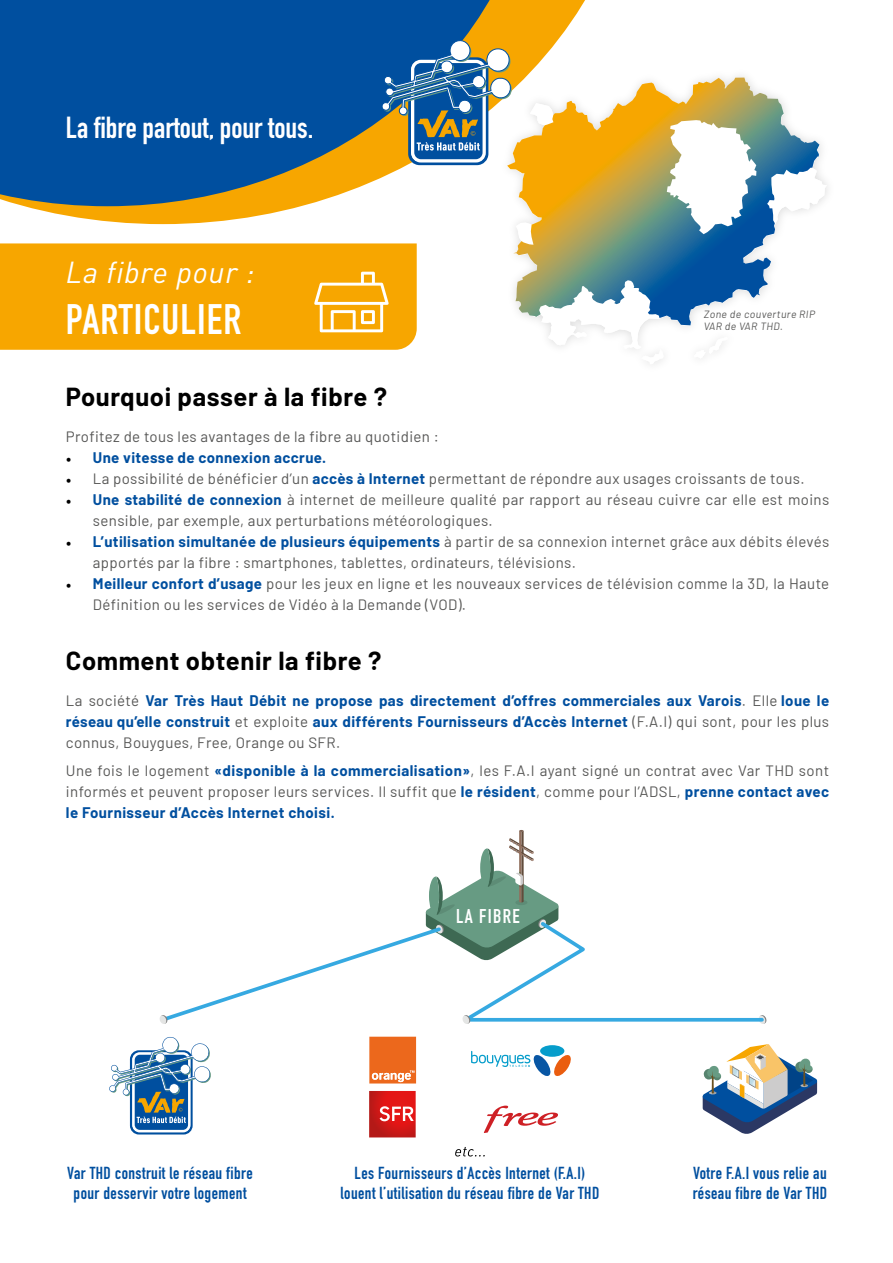
<style>
.page{position:relative;width:893px;height:1263px;background:#fff}
.page>*{position:absolute;margin:0;border:0;box-sizing:border-box;transform-origin:0 0}
.t1{font:700 42px "DIN Condensed";letter-spacing:.025em;color:#fff}
.t2{font:700 30px "DIN Condensed";color:#fff}
.t3{font:italic 30px "DIN Pro";letter-spacing:.025em;color:#fff}
.titre_texte{font:700 25.5px "Barlow";letter-spacing:.025em;color:#000}
.image-schema{font:700 19.65px "DIN Condensed";letter-spacing:.07em;color:#fff}
.image-schema-2{font:700 17.1px/20.5px "DIN Condensed";letter-spacing:.025em;color:#004f9f;text-align:center}
.t4{font:15px/21px "Barlow";letter-spacing:.025em;color:#575756}
.t5{font:700 15px/21px "Barlow";letter-spacing:.025em;color:#004f9f;text-align:justify}
.t6{font:italic 10.5px "Barlow";letter-spacing:.04em;color:#575756}
.s1{font-family:"Minion Pro";font-weight:400;color:#000}
.s2{font-family:"Minion Pro";color:#000}
.s3{font-weight:700;color:#004f9f}
.s4{font-weight:400;color:#575756}
</style>
<div class="page">
<svg style="left:24px;top:0;width:561px;height:224px"></svg>
<img style="left:493px;top:64px;width:335px;height:286px">
<svg style="left:641px;top:349px;width:23px;height:15px"></svg>
<svg style="left:694px;top:349px;width:34px;height:8px"></svg>
<svg style="left:507px;top:78px;width:320px;height:271px"></svg>
<svg style="left:507px;top:78px;width:312px;height:247px"></svg>
<svg style="left:0;top:0;width:536px;height:206px;background:#356993"></svg>
<div style="left:408px;top:57px;width:80px;height:108px;border:3px solid #004f9f;border-radius:10px"></div>
<div style="left:413px;top:61px;width:71px;height:100px;background:#004f9f;border-radius:8px"></div>
<div style="left:411px;top:60px;width:75px;height:102px;border:3px solid #fff;border-radius:8px"></div>
<svg style="left:380px;top:39px;width:133px;height:112px"></svg>
<svg style="left:455px;top:1147px;width:30px;height:9px"></svg>
<div style="left:540px;top:1045px;width:24px;height:12px;background:#069dcb;border-radius:50%"></div>
<svg style="left:471px;top:1051px;width:100px;height:25px"></svg>
<svg style="left:369px;top:1037px;width:47px;height:46px;background:#ed7631"></svg>
<svg style="left:369px;top:1091px;width:47px;height:46px;background:#d73130"></svg>
<svg style="left:484px;top:1105px;width:74px;height:28px"></svg>
<svg style="left:109px;top:1037px;width:102px;height:97px"></svg>
<svg style="left:160px;top:830px;width:607px;height:194px"></svg>
<svg style="left:702px;top:1044px;width:116px;height:90px"></svg>
<div style="left:0;top:243px;width:417px;height:107px;background:#f7a600"></div>
<p class="t2" style="left:66px;top:107px;width:249px">La fibre partout, pour tous.</p>
<p class="t3" style="left:66px;top:249px;width:190px">La fibre pour :</p>
<p class="t1" style="left:66px;top:291px;width:177px">PARTICULIER</p>
<p class="titre_texte" style="left:66px;top:378px;width:323px">Pourquoi passer à la fibre ?</p>
<p class="t6" style="left:704px;top:306px;width:113px">Zone de couverture RIP</p>
<p class="t6" style="left:704px;top:319px;width:81px">VAR de VAR THD.</p>
<p class="t4" style="left:66px;top:425px;width:374px">Profitez de tous les avantages de la fibre au quotidien :</p>
<p class="t5" style="left:66px;top:446px;width:262px"><span class="s1">•</span> Une vitesse de connexion accrue.</p>
<p class="t4" style="left:66px;top:467px;width:740px"><span class="s2">•</span> La possibilité de bénéficier d’un <span class="s3">accès à Internet</span> permettant de répondre aux usages croissants de tous.</p>
<p class="t4" style="left:93px;top:488px;width:738px;text-indent:-27px"><span class="s2">•</span> <span class="s3">Une stabilité de connexion</span> à internet de meilleure qualité par rapport au réseau cuivre car elle est moins sensible, par exemple, aux perturbations météorologiques.</p>
<p class="t4" style="left:93px;top:530px;width:738px;text-indent:-27px"><span class="s2">•</span> <span class="s3">L’utilisation simultanée de plusieurs équipements</span> à partir de sa connexion internet grâce aux débits élevés apportés par la fibre : smartphones, tablettes, ordinateurs, télévisions.</p>
<p class="t4" style="left:93px;top:572px;width:738px;text-indent:-27px"><span class="s2">•</span> <span class="s3">Meilleur confort d’usage</span> pour les jeux en ligne et les nouveaux services de télévision comme la 3D, la Haute<br>Définition ou les services de Vidéo à la Demande (VOD).</p>
<p class="titre_texte" style="left:66px;top:642px;width:317px">Comment obtenir la fibre ?</p>
<p class="t5" style="left:66px;top:689px;width:765px"><span class="s4">La société</span> Var Très Haut Débit ne propose pas directement d’offres commerciales aux Varois<span class="s4">. Elle</span> loue le réseau qu’elle construit <span class="s4">et exploite</span> aux différents Fournisseurs d’Accès Internet <span class="s4">(F.A.I) qui sont, pour les plus connus, Bouygues, Free, Orange ou SFR.</span></p>
<p class="t4" style="left:66px;top:759px;width:765px;text-align:justify">Une fois le logement <span class="s3">«disponible à la commercialisation»</span>, les F.A.I ayant signé un contrat avec Var THD sont informés et peuvent proposer leurs services. Il suffit que <span class="s3">le résident</span>, comme pour l’ADSL, <span class="s3">prenne contact avec le Fournisseur d’Accès Internet choisi.</span></p>
<p class="image-schema" style="left:456px;top:903px;width:65px">LA FIBRE</p>
<p class="image-schema-2" style="left:67px;top:1162px;width:187px">Var THD construit le réseau fibre pour desservir votre logement</p>
<p class="image-schema-2" style="left:341px;top:1162px;width:260px">Les Fournisseurs d’Accès Internet (F.A.I) louent l’utilisation du réseau fibre de Var THD</p>
<p class="image-schema-2" style="left:693px;top:1162px;width:136px;text-align:left">Votre F.A.I vous relie au réseau fibre de Var THD</p>
</div>
